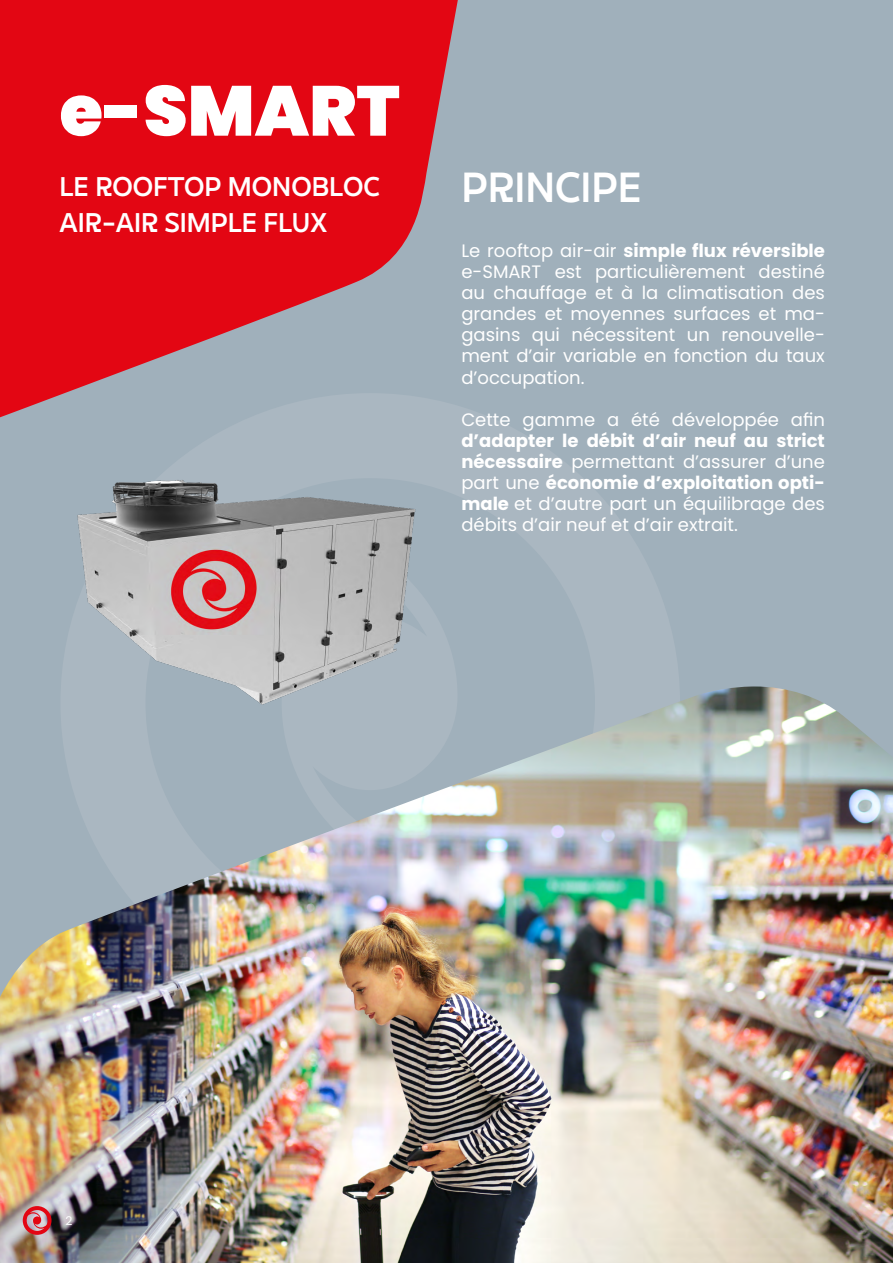
<style>
.page{position:relative;width:893px;height:1263px;background:#a0b0bb}
.page>*{position:absolute;margin:0;border:0;box-sizing:border-box;transform-origin:0 0}
.t1{font:900 70.5px "Poppins";color:#fff}
.t2{font:600 42px "DX Rigraf";color:#fff}
.t3{font:600 27px/36px "DX Rigraf";color:#fff}
.t4{font:18px/21px "Poppins";color:#fff;text-align:justify}
.t5{font:12px "Poppins";color:#fff}
.s1{font-weight:700}
</style>
<div class="page">
<svg style="left:0;top:0;width:458px;height:418px;fill:#e30613"></svg>
<svg style="left:60px;top:393px;width:398px;height:25px"></svg>
<img style="left:0;top:686px;width:893px;height:577px">
<img style="left:49px;top:480px;width:383px;height:239px">
<svg style="left:23px;top:1206px;width:33px;height:29px"></svg>
<h1 class="t1" style="left:60px;top:70px;width:342px">e-SMART</h1>
<h3 class="t3" style="left:60px;top:168px;width:322px">LE ROOFTOP MONOBLOC<br>AIR-AIR SIMPLE FLUX</h3>
<h2 class="t2" style="left:461px;top:158px;width:182px">PRINCIPE</h2>
<p class="t5" style="left:70px;top:1213px;width:8px">2</p>
<p class="t5" style="left:65px;top:1213px;width:8px">2</p>
<p class="t4" style="left:461px;top:241px;width:365px">Le rooftop air-air <span class="s1">simple flux réversible </span>e-SMART est particulièrement destiné au chauffage et à la climatisation des grandes et moyennes surfaces et ma&shy;gasins qui nécessitent un renouvelle&shy;ment d’air variable en fonction du taux d’occupation.</p>
<p class="t4" style="left:461px;top:409px;width:365px">Cette gamme a été développée afin</p>
<p class="t4" style="left:461px;top:430px;width:365px"><span class="s1">d’adapter le débit d’air neuf au strict nécessaire</span> permettant d’assurer d’une part une <span class="s1">économie d’exploitation opti&shy;male</span> et d’autre part un équilibrage des débits d’air neuf et d’air extrait.</p>
</div>
